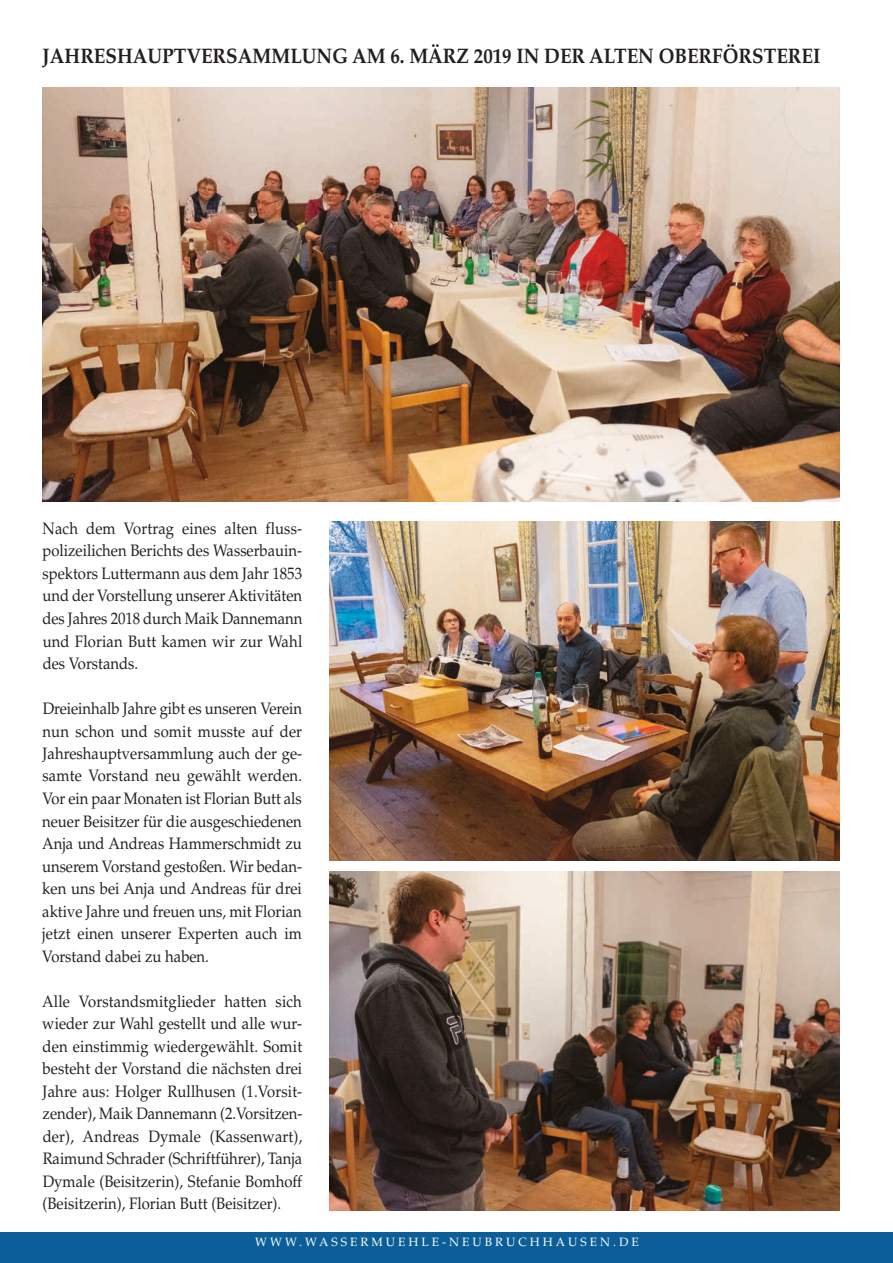
<style>
.page{position:relative;width:893px;height:1263px;background:#fff}
.page>*{position:absolute;margin:0;border:0;box-sizing:border-box;transform-origin:0 0}
.t1{font:700 21px "Palatino LT";color:#231f20;scale:.9 1}
.t2{font:16.5px/22.5px "Palatino LT";color:#231f20;text-align:justify;scale:.9 1}
.t3{font:12px "Palatino LT";letter-spacing:.25em;color:#fff}
</style>
<div class="page">
<div style="left:0;top:1232px;width:893px;height:31px;background:#0c5e98"></div>
<img style="left:43px;top:87px;width:796px;height:414px">
<img style="left:329px;top:522px;width:510px;height:339px">
<img style="left:329px;top:872px;width:510px;height:338px">
<p class="t1" style="left:43px;top:48px;width:866px">JAHRESHAUPTVERSAMMLUNG AM 6. MÄRZ 2019 IN DER ALTEN OBERFÖRSTEREI</p>
<p class="t2" style="left:42px;top:519px;width:290px">Nach dem Vortrag eines alten fluss - polizeilichen Berichts des Wasserbauin&shy;spektors Luttermann aus dem Jahr 1853 und der Vorstellung unserer Aktivitäten des Jahres 2018 durch Maik Dannemann und Florian Butt kamen wir zur Wahl des Vorstands.</p>
<p class="t2" style="left:42px;top:699px;width:290px">Dreieinhalb Jahre gibt es unseren Verein nun schon und somit musste auf der Jahreshauptversammlung auch der ge&shy;samte Vorstand neu gewählt werden.<br>Vor ein paar Monaten ist Florian Butt als neuer Beisitzer für die ausgeschiedenen Anja und Andreas Hammerschmidt zu unserem Vorstand gestoßen. Wir bedan&shy;ken uns bei Anja und Andreas für drei aktive Jahre und freuen uns, mit Florian jetzt einen unserer Experten auch im Vorstand dabei zu haben.</p>
<p class="t2" style="left:42px;top:991px;width:291px">Alle Vorstandsmitglieder hatten sich wieder zur Wahl gestellt und alle wur&shy;den einstimmig wiedergewählt. Somit besteht der Vorstand die nächsten drei Jahre aus: Holger Rullhusen (1.Vorsit&shy;zender), Maik Dannemann (2.Vorsitzen&shy;der), Andreas Dymale (Kassenwart), Raimund Schrader (Schriftführer), Tanja Dymale (Beisitzerin), Stefanie Bomhoff (Beisitzerin), Florian Butt (Beisitzer).</p>
<p class="t3" style="left:255px;top:1237px;width:385px">WWW.WASSERMUEHLE-NEUBRUCHHAUSEN.DE</p>
</div>
